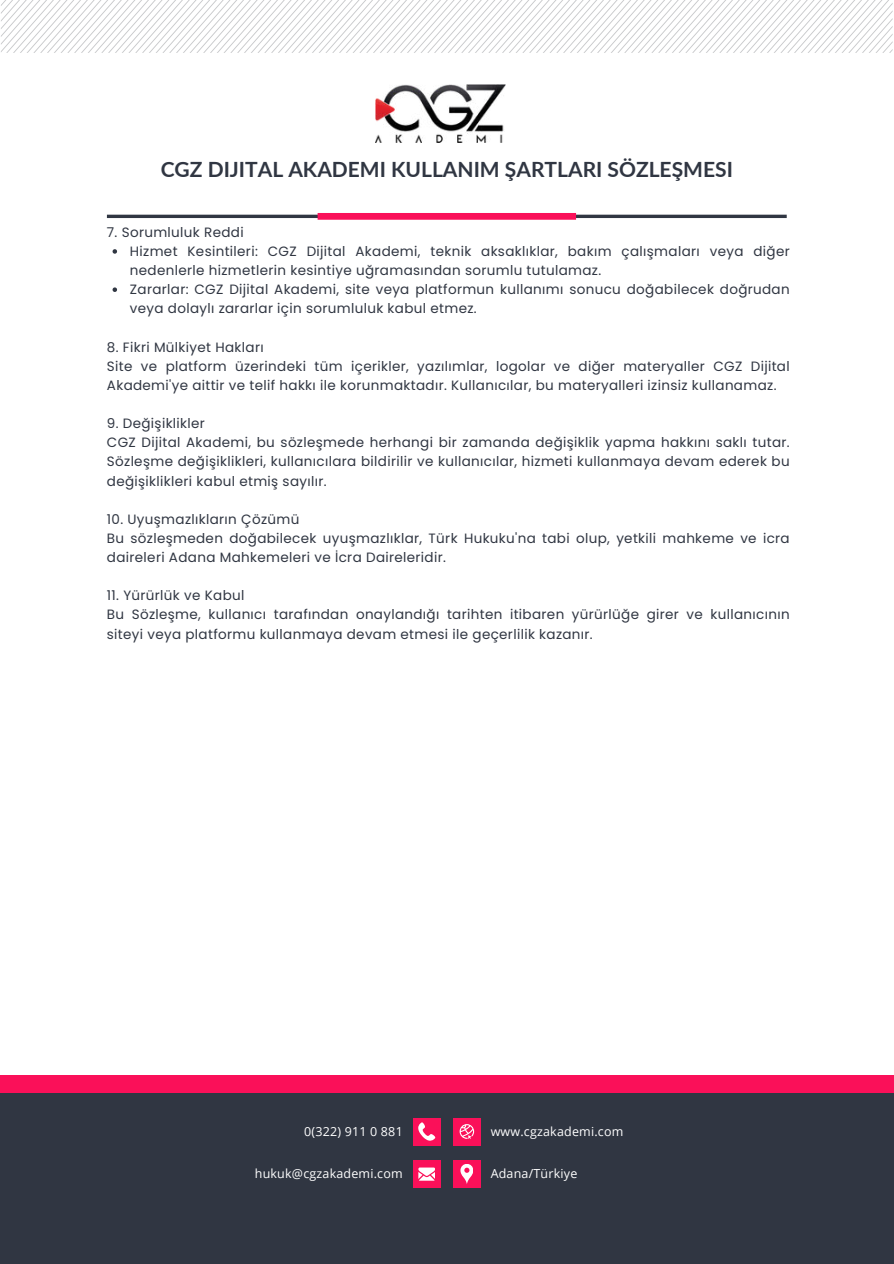
<style>
.page{position:relative;width:894px;height:1264px;background:#fff}
.page>*{position:absolute;margin:0;border:0;box-sizing:border-box;transform-origin:0 0}
.t1{font:700 21px "Lato";color:#303642}
.t2{font:13.5px/19.2px "Poppins";letter-spacing:.025em;color:#303642}
.t3{font:12.45px "Open Sans";letter-spacing:.015em;color:#fff}
</style>
<div class="page">
<svg style="left:112px;top:249px;width:5px;height:5px"></svg>
<svg style="left:112px;top:287px;width:5px;height:5px"></svg>
<svg style="left:1px;top:0;width:891px;height:53px"></svg>
<hr style="left:107px;top:215px;width:679px;height:3px;background:#303642">
<div style="left:317px;top:213px;width:259px;height:7px;background:#fa1059"></div>
<img style="left:375px;top:85px;width:130px;height:57px">
<div style="left:0;top:1075px;width:893px;height:188px;background:#303642"></div>
<div style="left:0;top:1075px;width:893px;height:18px;background:#fa1059"></div>
<div style="left:413px;top:1117px;width:27px;height:28px;background:#fa1059"></div>
<div style="left:413px;top:1160px;width:27px;height:27px;background:#fa1059"></div>
<div style="left:453px;top:1117px;width:27px;height:28px;background:#fa1059"></div>
<div style="left:453px;top:1160px;width:27px;height:27px;background:#fa1059"></div>
<svg style="left:418px;top:1167px;width:17px;height:13px"></svg>
<svg style="left:459px;top:1124px;width:15px;height:15px"></svg>
<svg style="left:460px;top:1164px;width:13px;height:20px"></svg>
<svg style="left:418px;top:1122px;width:17px;height:18px"></svg>
<h1 class="t1" style="left:161px;top:154px;width:573px">CGZ DIJITAL AKADEMI KULLANIM ŞARTLARI SÖZLEŞMESI</h1>
<p class="t2" style="left:130px;top:222px;width:661px;text-indent:-23px">7. Sorumluluk Reddi<br>Hizmet Kesintileri: CGZ Dijital Akademi, teknik aksaklıklar, bakım çalışmaları veya diğer nedenlerle hizmetlerin kesintiye uğramasından sorumlu tutulamaz.<br>Zararlar: CGZ Dijital Akademi, site veya platformun kullanımı sonucu doğabilecek doğrudan veya dolaylı zararlar için sorumluluk kabul etmez.</p>
<p class="t2" style="left:107px;top:337px;width:684px">8. Fikri Mülkiyet Hakları<br>Site ve platform üzerindeki tüm içerikler, yazılımlar, logolar ve diğer materyaller CGZ Dijital<br>Akademi'ye aittir ve telif hakkı ile korunmaktadır. Kullanıcılar, bu materyalleri izinsiz kullanamaz.</p>
<p class="t2" style="left:107px;top:414px;width:684px">9. Değişiklikler<br>CGZ Dijital Akademi, bu sözleşmede herhangi bir zamanda değişiklik yapma hakkını saklı tutar.<br>Sözleşme değişiklikleri, kullanıcılara bildirilir ve kullanıcılar, hizmeti kullanmaya devam ederek bu değişiklikleri kabul etmiş sayılır.</p>
<p class="t2" style="left:107px;top:509px;width:684px">10. Uyuşmazlıkların Çözümü<br>Bu sözleşmeden doğabilecek uyuşmazlıklar, Türk Hukuku'na tabi olup, yetkili mahkeme ve icra daireleri Adana Mahkemeleri ve İcra Daireleridir.</p>
<p class="t2" style="left:107px;top:586px;width:684px">11. Yürürlük ve Kabul<br>Bu Sözleşme, kullanıcı tarafından onaylandığı tarihten itibaren yürürlüğe girer ve kullanıcının siteyi veya platformu kullanmaya devam etmesi ile geçerlilik kazanır.</p>
<p class="t3" style="left:304px;top:1122px;width:100px">0(322) 911 0 881</p>
<p class="t3" style="left:255px;top:1165px;width:149px">hukuk@cgzakademi.com</p>
<p class="t3" style="left:490px;top:1122px;width:134px">www.cgzakademi.com</p>
<p class="t3" style="left:490px;top:1165px;width:88px">Adana/Türkiye</p>
</div>
